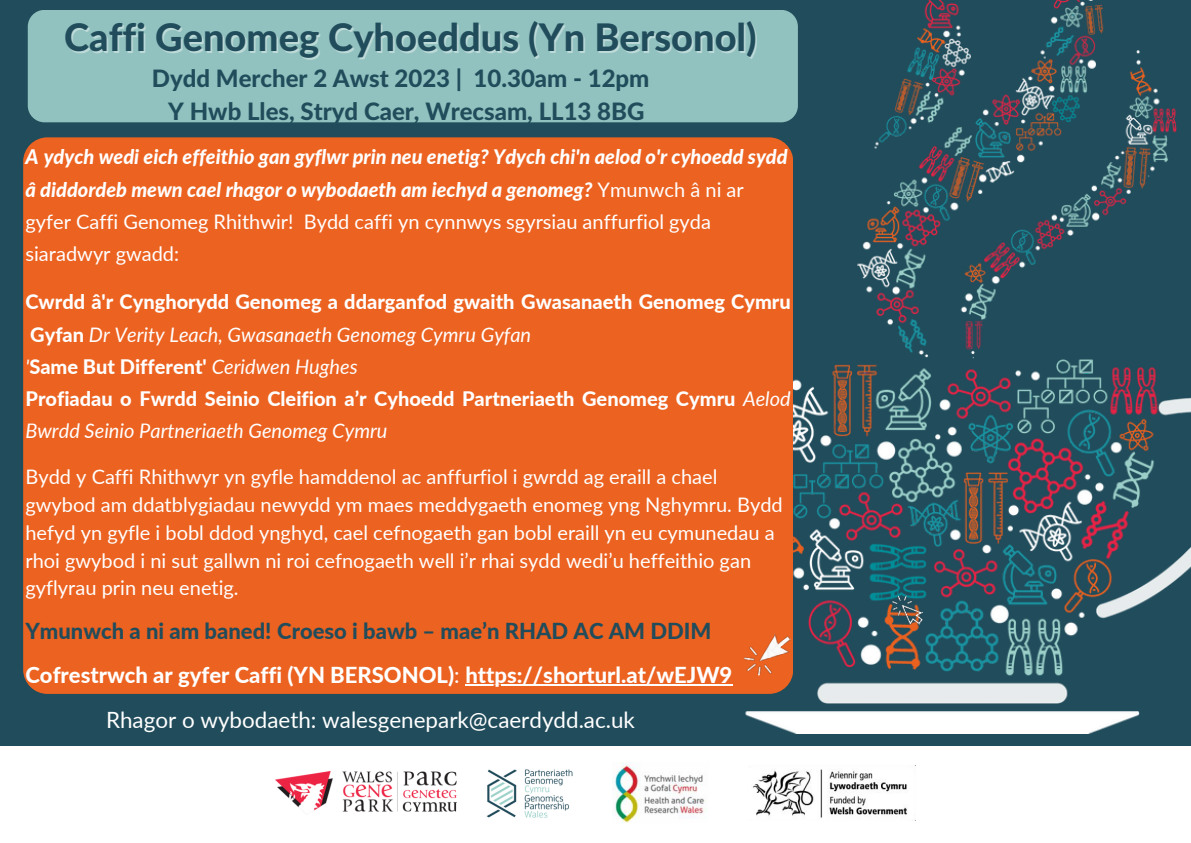
<style>
.page{position:relative;width:1191px;height:843px;background:#fff}
.page>*{position:absolute;margin:0;border:0;box-sizing:border-box;transform-origin:0 0}
.t1{font:800 38px "Lato Latin";color:#214c5b}
.t2{font:800 24px "Lato Latin";color:#214c5b}
.t3{font:22.4px "Lato";color:#fff}
.t4{font:800 22px "Lato";color:#fff}
.t5{font:800 22px "Lato";color:#214c5b}
.t6{font:20px/27.8px "Lato";color:#fff}
.t7{font:800 20px/32.2px "Lato";color:#fff}
.t8{font:italic 800 20px/32.2px "Lato";color:#fff}
.s1{font-weight:400;font-style:normal}
.s2{font-weight:400;font-style:italic}
.s3{font-weight:400}
</style>
<div class="page">
<div style="left:0;top:0;width:1190px;height:842px;background:#214c5b"></div>
<div style="left:0;top:745px;width:1190px;height:97px;background:#fff"></div>
<img style="left:276px;top:771px;width:180px;height:41px">
<img style="left:486px;top:769px;width:87px;height:49px">
<img style="left:612px;top:762px;width:95px;height:60px">
<img style="left:753px;top:769px;width:154px;height:49px">
<img style="left:730px;top:0;width:460px;height:733px">
<div style="left:23px;top:137px;width:770px;height:556px;background:#ec6220;border-radius:24px"></div>
<hr style="left:465px;top:684px;width:267px;height:2px;background:#fff">
<img style="left:888px;top:589px;width:38px;height:42px">
<div style="left:28px;top:10px;width:769px;height:112px;background:#91c2bf;border-radius:17px"></div>
<img style="left:744px;top:633px;width:49px;height:43px">
<p class="t1" style="left:64px;top:20px;width:694px">Caffi Genomeg Cyhoeddus (Yn Bersonol)</p>
<p class="t2" style="left:152px;top:68px;width:499px">Dydd Mercher 2 Awst 2023 | 10.30am - 12pm</p>
<p class="t2" style="left:168px;top:101px;width:477px">Y Hwb Lles, Stryd Caer, Wrecsam, LL13 8BG</p>
<p class="t8" style="left:25px;top:141px;width:763px">A ydych wedi eich effeithio gan gyflwr prin neu enetig? Ydych chi'n aelod o'r cyhoedd sydd â diddordeb mewn cael rhagor o wybodaeth am iechyd a genomeg? <span class="s1">Ymunwch â ni ar gyfer Caffi Genomeg Rhithwir! Bydd caffi yn cynnwys sgyrsiau anffurfiol gyda siaradwyr gwadd:</span></p>
<p class="t7" style="left:25px;top:285px;width:766px">Cwrdd â'r Cynghorydd Genomeg a ddarganfod gwaith Gwasanaeth Genomeg Cymru<br>Gyfan <span class="s2">Dr Verity Leach, Gwasanaeth Genomeg Cymru Gyfan</span></p>
<p class="t7" style="left:25px;top:350px;width:334px"><span class="s2">'</span>Same But Different' <span class="s2">Ceridwen Hughes</span></p>
<p class="t7" style="left:25px;top:382px;width:766px">Profiadau o Fwrdd Seinio Cleifion a’r Cyhoedd Partneriaeth Genomeg Cymru <span class="s2">Aelod<br>Bwrdd Seinio Partneriaeth Genomeg Cymru</span></p>
<p class="t6" style="left:25px;top:462px;width:758px">Bydd y Caffi Rhithwyr yn gyfle hamddenol ac anffurfiol i gwrdd ag eraill a chael gwybod am ddatblygiadau newydd ym maes meddygaeth enomeg yng Nghymru. Bydd hefyd yn gyfle i bobl ddod ynghyd, cael cefnogaeth gan bobl eraill yn eu cymunedau a rhoi gwybod i ni sut gallwn ni roi cefnogaeth well i’r rhai sydd wedi’u heffeithio gan gyflyrau prin neu enetig.</p>
<p class="t5" style="left:25px;top:617px;width:687px">Ymunwch a ni am baned! Croeso i bawb – mae’n RHAD AC AM DDIM</p>
<p class="t4" style="left:25px;top:661px;width:708px">Cofrestrwch ar gyfer Caffi (YN BERSONOL)<span class="s3">:</span> https://shorturl.at/wEJW9</p>
<p class="t3" style="left:106px;top:705px;width:530px">Rhagor o wybodaeth: walesgenepark@caerdydd.ac.uk</p>
</div>
